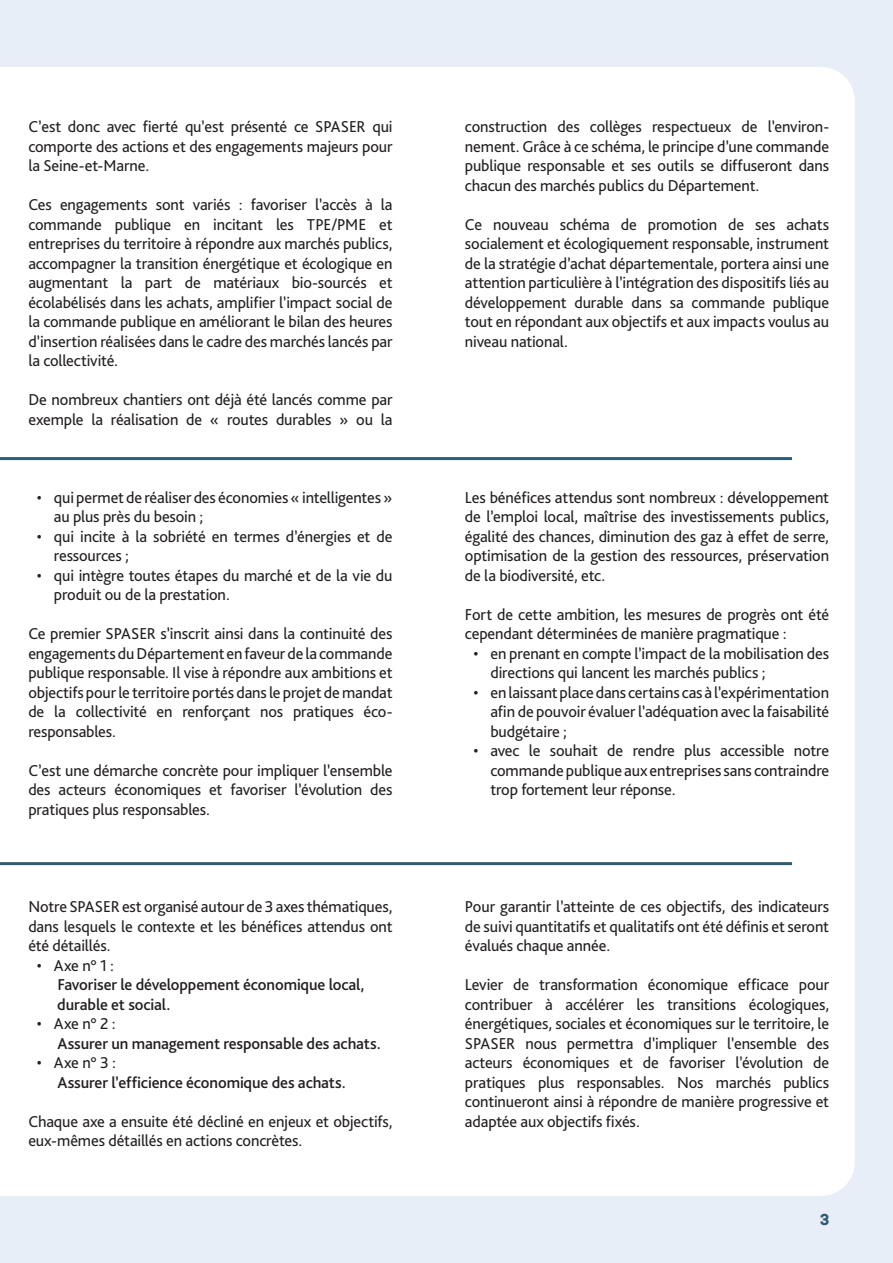
<style>
.page{position:relative;width:893px;height:1263px;background:#e8eef8}
.page>*{position:absolute;margin:0;border:0;box-sizing:border-box;transform-origin:0 0}
.t1{font:16.5px/19.5px "Bliss Pro";letter-spacing:-.01em;color:#231f20;text-align:justify}
.t2{font:500 16.5px/19.5px "Bliss Pro";letter-spacing:-.005em;color:#231f20}
.t3{font:700 16.5px "Galano Grotesque";color:#2e5c74}
</style>
<div class="page">
<div style="left:0;top:67px;width:855px;height:1129px;background:#fff"></div>
<hr style="left:0;top:457px;width:792px;height:3px;background:#2e5c74">
<hr style="left:0;top:862px;width:792px;height:3px;background:#2e5c74">
<p class="t1" style="left:28px;top:116px;width:366px">C’est donc avec fierté qu’est présenté ce SPASER qui comporte des actions et des engagements majeurs pour la Seine-et-Marne.</p>
<p class="t1" style="left:28px;top:194px;width:366px">Ces engagements sont variés : favoriser l’accès à la commande publique en incitant les TPE/PME et entreprises du territoire à répondre aux marchés publics, accompagner la transition énergétique et écologique en augmentant la part de matériaux bio-sourcés et écolabélisés dans les achats, amplifier l’impact social de la commande publique en améliorant le bilan des heures d’insertion réalisées dans le cadre des marchés lancés par la collectivité.</p>
<p class="t1" style="left:28px;top:389px;width:366px">De nombreux chantiers ont déjà été lancés comme par exemple la réalisation de « routes durables » ou la</p>
<p class="t1" style="left:54px;top:487px;width:340px;text-indent:-17px">• qui permet de réaliser des économies «intelligentes» au plus près du besoin ;</p>
<p class="t1" style="left:54px;top:526px;width:340px;text-indent:-17px">• qui incite à la sobriété en termes d’énergies et de ressources ;</p>
<p class="t1" style="left:54px;top:565px;width:340px;text-indent:-17px">• qui intègre toutes étapes du marché et de la vie du produit ou de la prestation.</p>
<p class="t1" style="left:28px;top:623px;width:366px">Ce premier SPASER s’inscrit ainsi dans la continuité des engagements du Département en faveur de la commande publique responsable. Il vise à répondre aux ambitions et objectifs pour le territoire portés dans le projet de mandat de la collectivité en renforçant nos pratiques éco&shy;responsables.</p>
<p class="t1" style="left:28px;top:760px;width:366px">C’est une démarche concrète pour impliquer l’ensemble des acteurs économiques et favoriser l’évolution des pratiques plus responsables.</p>
<p class="t1" style="left:28px;top:896px;width:366px">Notre SPASER est organisé autour de 3 axes thématiques, dans lesquels le contexte et les bénéfices attendus ont été détaillés.</p>
<p class="t1" style="left:37px;top:955px;width:79px">• Axe n° 1 :</p>
<p class="t2" style="left:57px;top:974px;width:309px">Favoriser le développement économique local, durable et social.</p>
<p class="t1" style="left:37px;top:1013px;width:80px">• Axe n° 2 :</p>
<p class="t2" style="left:57px;top:1033px;width:325px">Assurer un management responsable des achats.</p>
<p class="t1" style="left:37px;top:1052px;width:81px">• Axe n° 3 :</p>
<p class="t2" style="left:57px;top:1072px;width:290px">Assurer l’efficience économique des achats.</p>
<p class="t1" style="left:28px;top:1111px;width:366px">Chaque axe a ensuite été décliné en enjeux et objectifs, eux-mêmes détaillés en actions concrètes.</p>
<p class="t1" style="left:465px;top:116px;width:366px">construction des collèges respectueux de l’environ&shy;nement. Grâce à ce schéma, le principe d’une commande publique responsable et ses outils se diffuseront dans chacun des marchés publics du Département.</p>
<p class="t1" style="left:465px;top:214px;width:366px">Ce nouveau schéma de promotion de ses achats socialement et écologiquement responsable, instrument de la stratégie d’achat départementale, portera ainsi une attention particulière à l’intégration des dispositifs liés au développement durable dans sa commande publique tout en répondant aux objectifs et aux impacts voulus au niveau national.</p>
<p class="t1" style="left:465px;top:487px;width:366px">Les bénéfices attendus sont nombreux : développement de l’emploi local, maîtrise des investissements publics, égalité des chances, diminution des gaz à effet de serre, optimisation de la gestion des ressources, préservation de la biodiversité, etc.</p>
<p class="t1" style="left:465px;top:604px;width:366px">Fort de cette ambition, les mesures de progrès ont été cependant déterminées de manière pragmatique :</p>
<p class="t1" style="left:490px;top:643px;width:340px;text-indent:-17px">• en prenant en compte l’impact de la mobilisation des directions qui lancent les marchés publics ;</p>
<p class="t1" style="left:490px;top:682px;width:340px;text-indent:-17px">• en laissant place dans certains cas à l’expérimentation afin de pouvoir évaluer l’adéquation avec la faisabilité budgétaire ;</p>
<p class="t1" style="left:490px;top:740px;width:340px;text-indent:-17px">• avec le souhait de rendre plus accessible notre commande publique aux entreprises sans contraindre trop fortement leur réponse.</p>
<p class="t1" style="left:465px;top:896px;width:366px">Pour garantir l’atteinte de ces objectifs, des indicateurs de suivi quantitatifs et qualitatifs ont été définis et seront évalués chaque année.</p>
<p class="t1" style="left:465px;top:974px;width:366px">Levier de transformation économique efficace pour contribuer à accélérer les transitions écologiques, énergétiques, sociales et économiques sur le territoire, le SPASER nous permettra d’impliquer l’ensemble des acteurs économiques et de favoriser l’évolution de pratiques plus responsables. Nos marchés publics continueront ainsi à répondre de manière progressive et adaptée aux objectifs fixés.</p>
<p class="t3" style="left:820px;top:1209px;width:11px">3</p>
</div>
